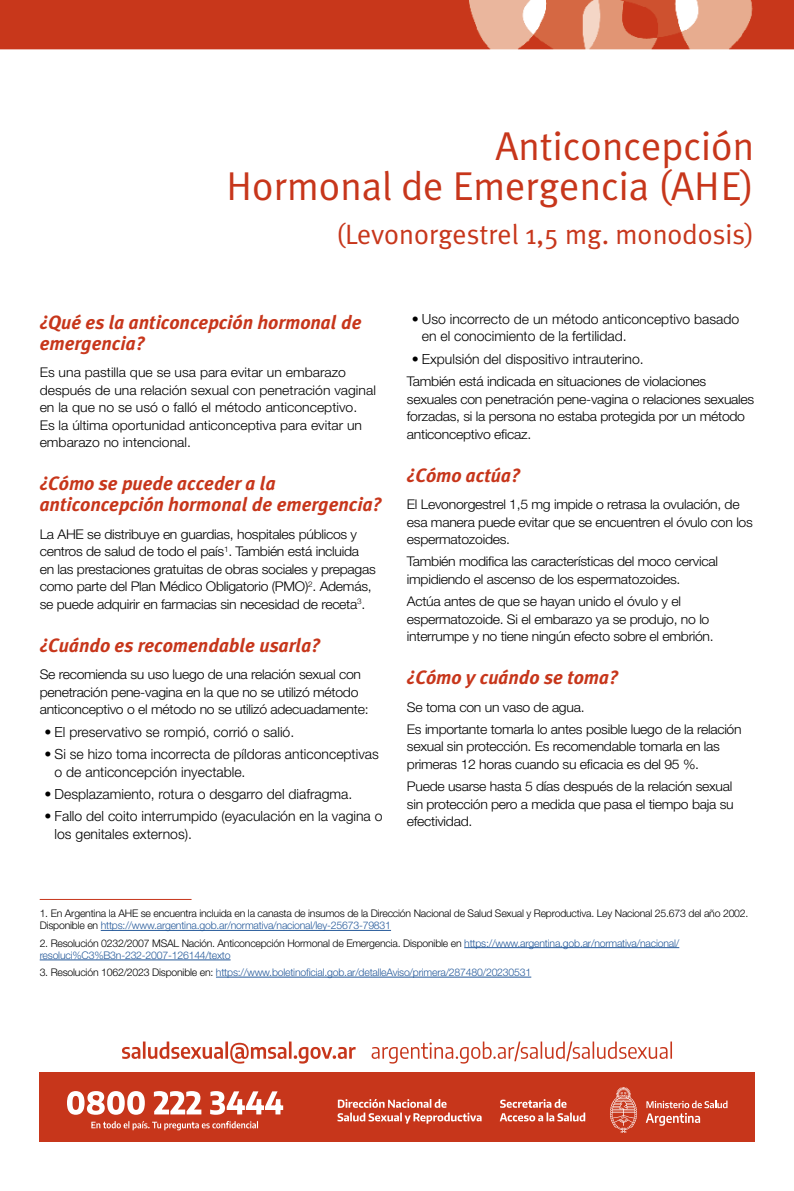
<style>
.page{position:relative;width:794px;height:1191px;background:#fff}
.page>*{position:absolute;margin:0;border:0;box-sizing:border-box;transform-origin:0 0}
.t1{font:40.25px/40.2px "Meta Plus Normal";color:#c7361b;text-align:right}
.t2{font:28px "Meta Plus Normal";color:#c7361b}
.t3{font:italic 700 19.25px/21px "Meta Plus";color:#c7361b}
.t4{font:300 14px/17.5px "Helvetica Neue LT Std";color:#000}
.t5{font:300 13.3px/17.5px "Helvetica Neue LT Std";letter-spacing:-.02em;color:#000;scale:1.05 1}
.t6{font:300 13.3px/17.5px "Helvetica Neue LT Std";color:#000;scale:1.05 1}
.t7{font:300 10.5px/12.2px "Helvetica Neue LT Std";letter-spacing:-.02em;color:#275b9b}
.t8{font:300 10.5px/12.2px "Helvetica Neue LT Std";letter-spacing:-.02em;color:#000}
.s1{color:#275b9b}
.s2{color:#000}
</style>
<div class="page">
<img style="left:0;top:0;width:794px;height:50px">
<div style="left:39px;top:1072px;width:715px;height:69px;background:#c7361b"></div>
<svg style="left:122px;top:1041px;width:550px;height:22px"></svg>
<svg style="left:91px;top:1121px;width:167px;height:9px"></svg>
<svg style="left:67px;top:1091px;width:216px;height:23px"></svg>
<svg style="left:610px;top:1087px;width:27px;height:46px"></svg>
<svg style="left:646px;top:1100px;width:81px;height:25px"></svg>
<svg style="left:337px;top:1099px;width:144px;height:24px"></svg>
<svg style="left:500px;top:1099px;width:85px;height:22px"></svg>
<hr style="left:101px;top:930px;width:290px;height:1px;background:#275b9b">
<hr style="left:464px;top:947px;width:215px;height:1px;background:#275b9b">
<hr style="left:40px;top:959px;width:191px;height:1px;background:#275b9b">
<hr style="left:216px;top:976px;width:315px;height:1px;background:#275b9b">
<hr style="left:40px;top:899px;width:151px;height:1px;background:#c7361b">
<h1 class="t1" style="left:226px;top:125px;width:529px">Anticoncepción<br>Hormonal de Emergencia (AHE)</h1>
<h2 class="t2" style="left:336px;top:218px;width:419px">(Levonorgestrel 1,5 mg. monodosis)</h2>
<h3 class="t3" style="left:40px;top:312px;width:323px">¿Qué es la anticoncepción hormonal de emergencia?</h3>
<p class="t6" style="left:40px;top:363px;width:322px">Es una pastilla que se usa para evitar un embarazo después de una relación sexual con penetración vaginal en la que no se usó o falló el método anticonceptivo.<br>Es la última oportunidad anticonceptiva para evitar un embarazo no intencional.</p>
<h3 class="t3" style="left:40px;top:473px;width:344px">¿Cómo se puede acceder a la anticoncepción hormonal de emergencia?</h3>
<p class="t5" style="left:40px;top:525px;width:321px">La AHE se distribuye en guardias, hospitales públicos y centros de salud de todo el país<sup>1</sup>. También está incluida en las prestaciones gratuitas de obras sociales y prepagas como parte del Plan Médico Obligatorio (PMO)<sup>2</sup>. Además, se puede adquirir en farmacias sin necesidad de receta<sup>3</sup>.</p>
<h3 class="t3" style="left:40px;top:634px;width:282px">¿Cuándo es recomendable usarla?</h3>
<p class="t5" style="left:40px;top:665px;width:315px">Se recomienda su uso luego de una relación sexual con penetración pene-vagina en la que no se utilizó método anticonceptivo o el método no se utilizó adecuadamente:</p>
<p class="t4" style="left:45px;top:722px;width:251px">• El preservativo se rompió, corrió o salió.</p>
<p class="t4" style="left:55px;top:745px;width:326px;text-indent:-10px">• Si se hizo toma incorrecta de píldoras anticonceptivas o de anticoncepción inyectable.</p>
<p class="t4" style="left:45px;top:785px;width:309px">• Desplazamiento, rotura o desgarro del diafragma.</p>
<p class="t4" style="left:55px;top:807px;width:329px;text-indent:-10px">• Fallo del coito interrumpido (eyaculación en la vagina o los genitales externos).</p>
<p class="t4" style="left:422px;top:310px;width:319px;text-indent:-10px">• Uso incorrecto de un método anticonceptivo basado en el conocimiento de la fertilidad.</p>
<p class="t4" style="left:412px;top:350px;width:233px">• Expulsión del dispositivo intrauterino.</p>
<p class="t5" style="left:407px;top:372px;width:332px">También está indicada en situaciones de violaciones sexuales con penetración pene-vagina o relaciones sexuales forzadas, si la persona no estaba protegida por un método anticonceptivo eficaz.</p>
<h3 class="t3" style="left:407px;top:465px;width:115px">¿Cómo actúa?</h3>
<p class="t5" style="left:407px;top:495px;width:331px">El Levonorgestrel 1,5 mg impide o retrasa la ovulación, de esa manera puede evitar que se encuentren el óvulo con los espermatozoides.</p>
<p class="t5" style="left:407px;top:552px;width:298px">También modifica las características del moco cervical impidiendo el ascenso de los espermatozoides.</p>
<p class="t5" style="left:407px;top:592px;width:294px">Actúa antes de que se hayan unido el óvulo y el espermatozoide. Si el embarazo ya se produjo, no lo interrumpe y no tiene ningún efecto sobre el embrión.</p>
<h3 class="t3" style="left:407px;top:667px;width:213px">¿Cómo y cuándo se toma?</h3>
<p class="t5" style="left:407px;top:695px;width:320px;line-height:22.2px">Se toma con un vaso de agua.<br>Es importante tomarla lo antes posible luego de la relación</p>
<p class="t5" style="left:407px;top:737px;width:300px">sexual sin protección. Es recomendable tomarla en las primeras 12 horas cuando su eficacia es del 95 %.</p>
<p class="t5" style="left:407px;top:777px;width:313px;text-align:justify">Puede usarse hasta 5 días después de la relación sexual sin protección pero a medida que pasa el tiempo baja su efectividad.</p>
<p class="t8" style="left:40px;top:907px;width:710px">1. En Argentina la AHE se encuentra incluida en la canasta de insumos de la Dirección Nacional de Salud Sexual y Reproductiva. Ley Nacional 25.673 del año 2002.<br>Disponible en <span class="s1">https://www.argentina.gob.ar/normativa/nacional/ley-25673-79831</span></p>
<p class="t7" style="left:40px;top:936px;width:641px"><span class="s2">2. Resolución 0232/2007 MSAL Nación. Anticoncepción Hormonal de Emergencia. Disponible en</span> https://www.argentina.gob.ar/normativa/nacional/ resoluci%C3%B3n-232-2007-126144/texto</p>
<p class="t7" style="left:40px;top:966px;width:493px"><span class="s2">3. Resolución 1062/2023 Disponible en:</span> https://www.boletinoficial.gob.ar/detalleAviso/primera/287480/20230531</p>
</div>
